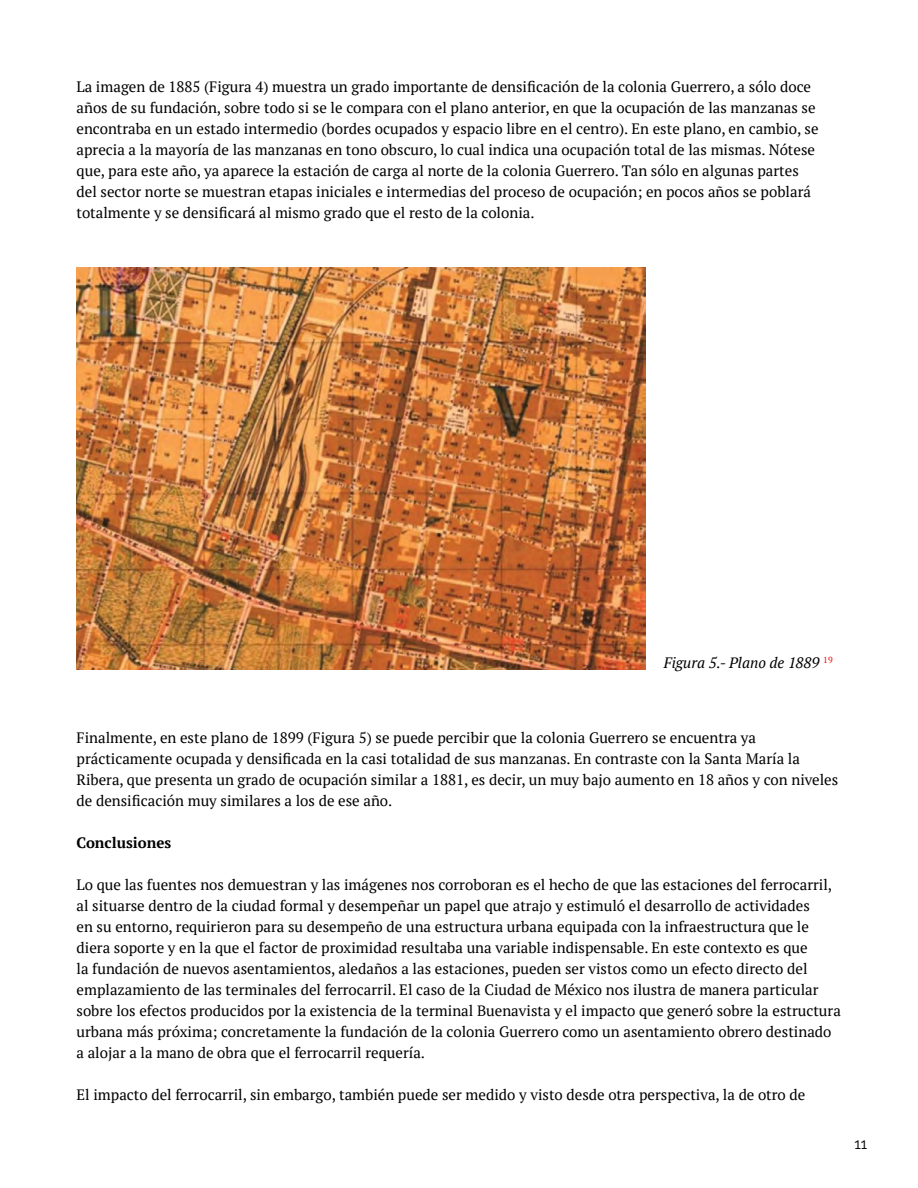
<style>
.page{position:relative;width:918px;height:1188px;background:#fff}
.page>*{position:absolute;margin:0;border:0;box-sizing:border-box;transform-origin:0 0}
.t1{font:15px/21px "PT Serif";color:#000}
.t2{font:italic 15px "PT Serif";color:#000}
.t3{font:700 15px "PT Serif";color:#000}
.t4{font:15px "Raleway";color:#000}
</style>
<div class="page">
<img style="left:77px;top:268px;width:569px;height:402px">
<p class="t1" style="left:77px;top:76px;width:744px">La imagen de 1885 (Figura 4) muestra un grado importante de densificación de la colonia Guerrero, a sólo doce años de su fundación, sobre todo si se le compara con el plano anterior, en que la ocupación de las manzanas se encontraba en un estado intermedio (bordes ocupados y espacio libre en el centro). En este plano, en cambio, se aprecia a la mayoría de las manzanas en tono obscuro, lo cual indica una ocupación total de las mismas. Nótese que, para este año, ya aparece la estación de carga al norte de la colonia Guerrero. Tan sólo en algunas partes del sector norte se muestran etapas iniciales e intermedias del proceso de ocupación; en pocos años se poblará totalmente y se densificará al mismo grado que el resto de la colonia.</p>
<p class="t2" style="left:664px;top:653px;width:171px">Figura 5.- Plano de 1889 <sup>19</sup></p>
<p class="t1" style="left:77px;top:727px;width:763px">Finalmente, en este plano de 1899 (Figura 5) se puede percibir que la colonia Guerrero se encuentra ya prácticamente ocupada y densificada en la casi totalidad de sus manzanas. En contraste con la Santa María la Ribera, que presenta un grado de ocupación similar a 1881, es decir, un muy bajo aumento en 18 años y con niveles de densificación muy similares a los de ese año.</p>
<p class="t3" style="left:77px;top:833px;width:96px">Conclusiones</p>
<p class="t1" style="left:77px;top:874px;width:766px">Lo que las fuentes nos demuestran y las imágenes nos corroboran es el hecho de que las estaciones del ferrocarril, al situarse dentro de la ciudad formal y desempeñar un papel que atrajo y estimuló el desarrollo de actividades<br>en su entorno, requirieron para su desempeño de una estructura urbana equipada con la infraestructura que le diera soporte y en la que el factor de proximidad resultaba una variable indispensable. En este contexto es que<br>la fundación de nuevos asentamientos, aledaños a las estaciones, pueden ser vistos como un efecto directo del emplazamiento de las terminales del ferrocarril. El caso de la Ciudad de México nos ilustra de manera particular sobre los efectos producidos por la existencia de la terminal Buenavista y el impacto que generó sobre la estructura urbana más próxima; concretamente la fundación de la colonia Guerrero como un asentamiento obrero destinado a alojar a la mano de obra que el ferrocarril requería.</p>
<p class="t1" style="left:77px;top:1084px;width:730px">El impacto del ferrocarril, sin embargo, también puede ser medido y visto desde otra perspectiva, la de otro de</p>
<p class="t4" style="left:854px;top:1135px;width:14px">11</p>
</div>
